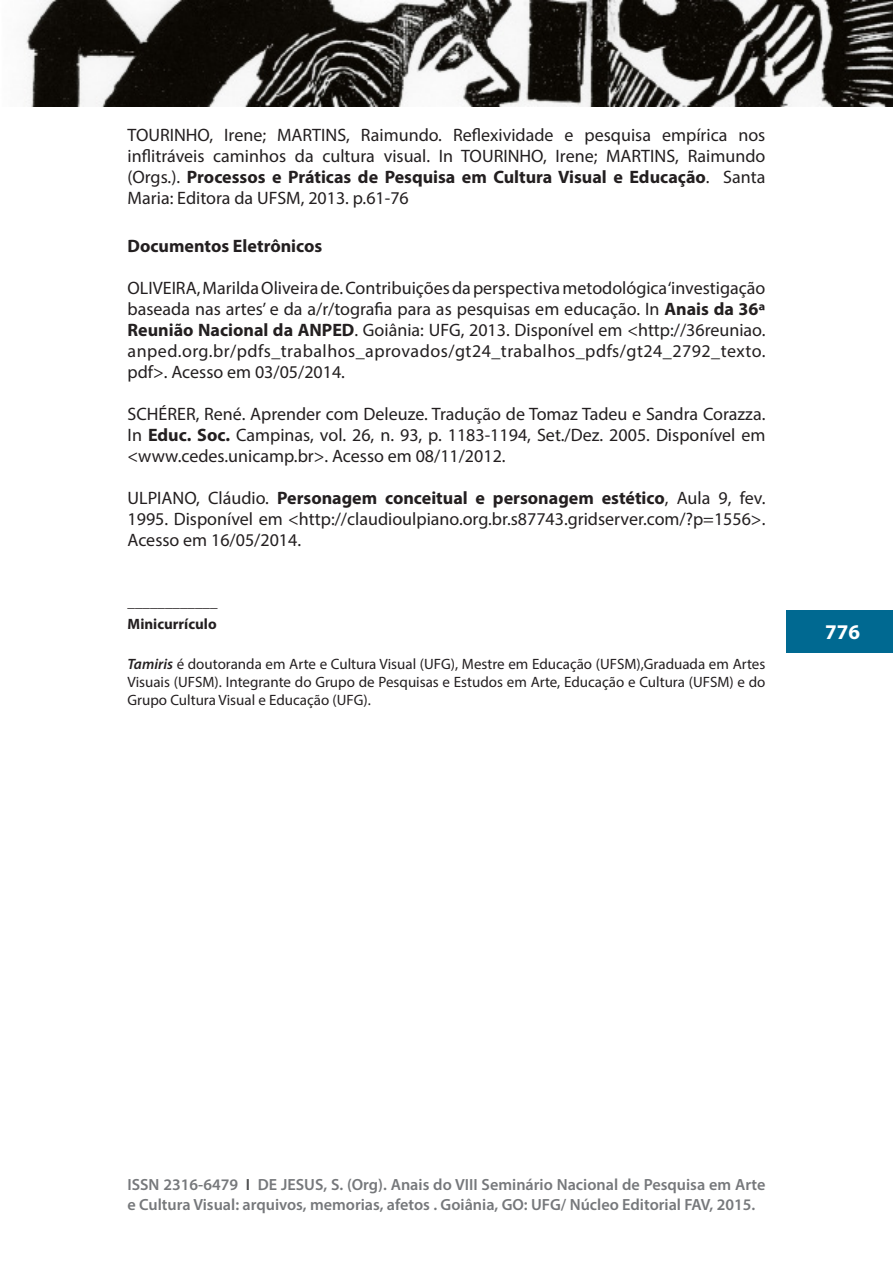
<style>
.page{position:relative;width:893px;height:1263px;background:#fff}
.page>*{position:absolute;margin:0;border:0;box-sizing:border-box;transform-origin:0 0}
.t1{font:700 21px "Myriad Pro";color:#fff}
.referencias{font:18px/21px "Myriad Pro";color:#231f20;text-align:justify}
.subtitulos{font:700 18px "Myriad Pro";color:#231f20}
.t2{font:600 16.2px/19.5px "Myriad Pro";color:#76787b}
.resumos{font:15px/18px "Myriad Pro";color:#231f20;text-align:justify}
.resumos-2{font:700 15px "Myriad Pro";color:#231f20}
.s1{font-weight:700}
.s2{font-weight:600;font-style:italic}
.s3{color:#4b4c4d}
</style>
<div class="page">
<div style="left:787px;top:610px;width:106px;height:43px;background:#006991"></div>
<img style="left:25px;top:0;width:868px;height:106px">
<p class="referencias" style="left:128px;top:124px;width:639px">TOURINHO, Irene; MARTINS, Raimundo. Reflexividade e pesquisa empírica nos inflitráveis caminhos da cultura visual. In TOURINHO, Irene; MARTINS, Raimundo (Orgs.). <span class="s1">Processos e Práticas de Pesquisa em Cultura Visual e Educação</span>. Santa Maria: Editora da UFSM, 2013. p.61-76</p>
<p class="subtitulos" style="left:128px;top:234px;width:196px">Documentos Eletrônicos</p>
<p class="referencias" style="left:128px;top:277px;width:639px">OLIVEIRA, Marilda Oliveira de. Contribuições da perspectiva metodológica ‘investigação baseada nas artes’ e da a/r/tografia para as pesquisas em educação. In <span class="s1">Anais da 36ª Reunião Nacional da ANPED</span>. Goiânia: UFG, 2013. Disponível em &lt;http://36reuniao. anped.org.br/pdfs_trabalhos_aprovados/gt24_trabalhos_pdfs/gt24_2792_texto. pdf&gt;. Acesso em 03/05/2014.</p>
<p class="referencias" style="left:128px;top:403px;width:639px">SCHÉRER, René. Aprender com Deleuze. Tradução de Tomaz Tadeu e Sandra Corazza.<br>In <span class="s1">Educ. Soc.</span> Campinas, vol. 26, n. 93, p. 1183-1194, Set./Dez. 2005. Disponível em &lt;www.cedes.unicamp.br&gt;. Acesso em 08/11/2012.</p>
<p class="referencias" style="left:128px;top:487px;width:639px">ULPIANO, Cláudio. <span class="s1">Personagem conceitual e personagem estético</span>, Aula 9, fev.<br>1995. Disponível em &lt;http://claudioulpiano.org.br.s87743.gridserver.com/?p=1556&gt;.<br>Acesso em 16/05/2014.</p>
<p class="resumos-2" style="left:128px;top:592px;width:91px">____________</p>
<p class="resumos-2" style="left:128px;top:614px;width:91px">Minicurrículo</p>
<p class="resumos" style="left:128px;top:654px;width:639px"><span class="s2">Tamiris</span> é doutoranda em Arte e Cultura Visual (UFG), Mestre em Educação (UFSM),Graduada em Artes Visuais (UFSM). Integrante do Grupo de Pesquisas e Estudos em Arte, Educação e Cultura (UFSM) e do Grupo Cultura Visual e Educação (UFG).</p>
<p class="t1" style="left:825px;top:619px;width:36px">776</p>
<p class="t2" style="left:128px;top:1174px;width:639px">ISSN 2316-6479 <span class="s3">I</span> DE JESUS, S. (Org). Anais do VIII Seminário Nacional de Pesquisa em Arte e Cultura Visual: arquivos, memorias, afetos . Goiânia, GO: UFG/ Núcleo Editorial FAV, 2015.</p>
</div>
